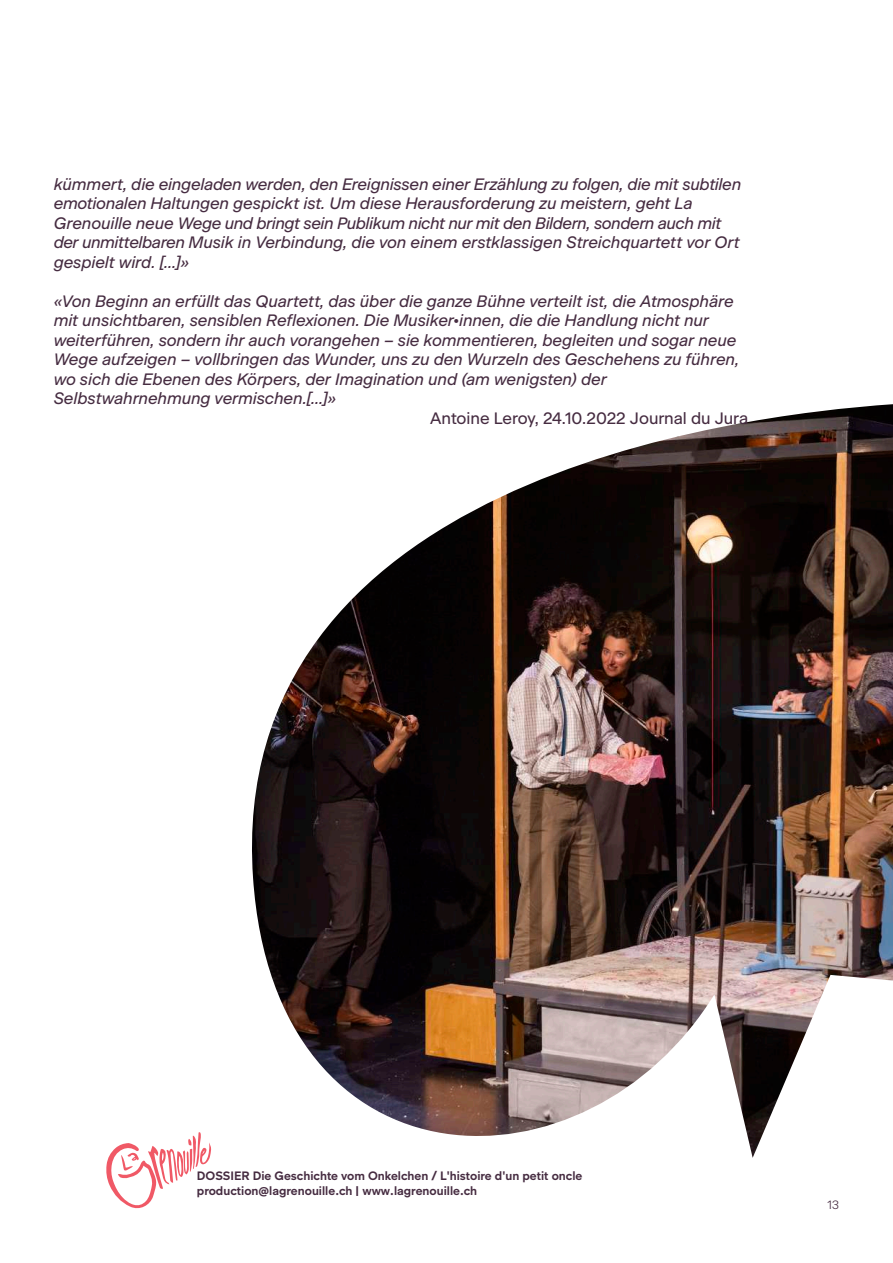
<style>
.page{position:relative;width:893px;height:1263px;background:#fff}
.page>*{position:absolute;margin:0;border:0;box-sizing:border-box;transform-origin:0 0}
.t1{font:italic 16.5px/19.5px "Beausite Classic";letter-spacing:-.005em;color:#462c41}
.t2{font:16.5px "Beausite Classic";letter-spacing:-.005em;color:#462c41}
.t3{font:700 12px/14.4px "Epoque Grotesk";color:#462c41}
.t4{font:300 12px "Beausite Classic";color:#462c41}
</style>
<div class="page">
<img style="left:252px;top:404px;width:641px;height:754px">
<svg style="left:106px;top:1132px;width:105px;height:77px"></svg>
<p class="t1" style="left:54px;top:173px;width:689px">kümmert, die eingeladen werden, den Ereignissen einer Erzählung zu folgen, die mit subtilen emotionalen Haltungen gespickt ist. Um diese Herausforderung zu meistern, geht La Grenouille neue Wege und bringt sein Publikum nicht nur mit den Bildern, sondern auch mit der unmittelbaren Musik in Verbindung, die von einem erstklassigen Streichquartett vor Ort gespielt wird. [...]»</p>
<p class="t1" style="left:54px;top:290px;width:687px">«Von Beginn an erfüllt das Quartett, das über die ganze Bühne verteilt ist, die Atmosphäre mit unsichtbaren, sensiblen Reflexionen. Die Musiker•innen, die die Handlung nicht nur weiterführen, sondern ihr auch vorangehen – sie kommentieren, begleiten und sogar neue Wege aufzeigen – vollbringen das Wunder, uns zu den Wurzeln des Geschehens zu führen, wo sich die Ebenen des Körpers, der Imagination und (am wenigsten) der Selbstwahrnehmung vermischen.[...]»</p>
<p class="t2" style="left:430px;top:405px;width:320px">Antoine Leroy, 24.10.2022 Journal du Jura</p>
<p class="t3" style="left:197px;top:1168px;width:387px">DOSSIER Die Geschichte vom Onkelchen / L'histoire d'un petit oncle production@lagrenouille.ch | www.lagrenouille.ch</p>
<p class="t4" style="left:827px;top:1196px;width:13px">13</p>
</div>
